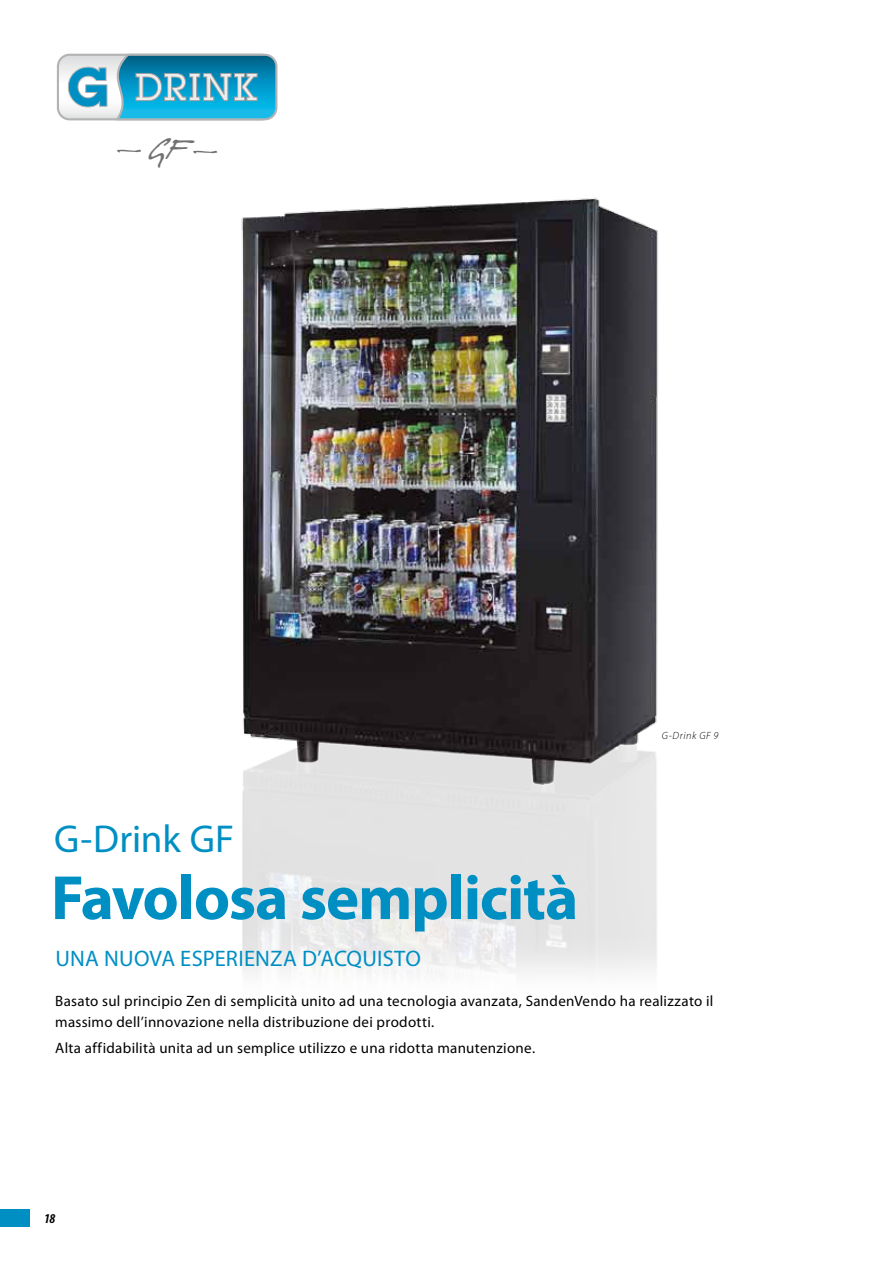
<style>
.page{position:relative;width:893px;height:1263px;background:#fff}
.page>*{position:absolute;margin:0;border:0;box-sizing:border-box;transform-origin:0 0}
.t1{font:700 63px "Myriad Pro";letter-spacing:-.02em;color:#008fc3}
.t2{font:39px "Myriad Pro";color:#008fc3}
.t3{font:26.1px "Hans Hand";color:#707172}
.t4{font:22.5px "Myriad Pro";letter-spacing:.005em;color:#008fc3}
.t5{font:15px/21px "Myriad Pro";letter-spacing:.02em;color:#000}
.t6{font:italic 700 condensed 13.5px "Myriad Pro";color:#000}
.t7{font:italic 300 10.5px "Myriad Pro";letter-spacing:.055em;color:#000}
</style>
<div class="page">
<img style="left:241px;top:197px;width:417px;height:777px">
<svg style="left:58px;top:53px;width:220px;height:68px;background:#5db0cb"></svg>
<div style="left:0;top:1210px;width:30px;height:17px;background:#008fc3"></div>
<svg style="left:117px;top:150px;width:24px;height:2px"></svg>
<svg style="left:193px;top:151px;width:24px;height:3px"></svg>
<h3 class="t3" style="left:149px;top:135px;width:39px">GF</h3>
<h2 class="t2" style="left:54px;top:815px;width:181px">G-Drink GF</h2>
<h1 class="t1" style="left:51px;top:857px;width:529px">Favolosa semplicità</h1>
<p class="t7" style="left:662px;top:729px;width:58px">G-Drink GF 9</p>
<h3 class="t4" style="left:56px;top:945px;width:367px">Una Nuova esperienza d’acqu isto</h3>
<p class="t5" style="left:55px;top:990px;width:660px">Basato sul principio Zen di semplicità unito ad una tecnologia avanzata, SandenVendo ha realizzato il massimo dell’innovazione nella distribuzione dei prodotti.</p>
<p class="t5" style="left:55px;top:1037px;width:481px">Alta affidabilità unita ad un semplice utilizzo e una ridotta manutenzione.</p>
<p class="t6" style="left:44px;top:1210px;width:13px">18</p>
</div>
